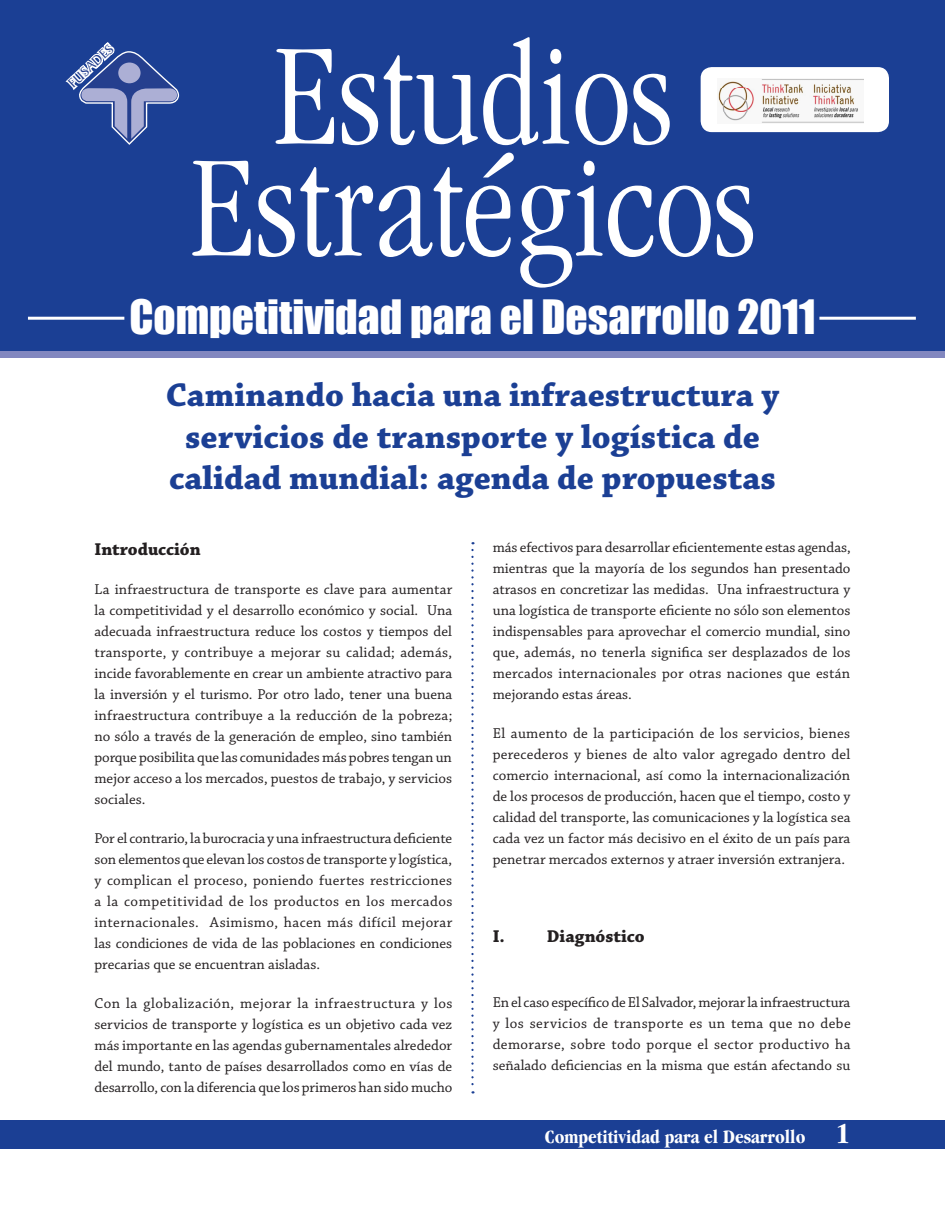
<style>
.page{position:relative;width:945px;height:1215px;background:#fff}
.page>*{position:absolute;margin:0;border:0;box-sizing:border-box;transform-origin:0 0}
.t1{font:300 condensed 150px "Garamond";color:#fff}
.t2{font:43.5px "Impact";color:#fff}
.t3{font:700 34.5px/41.4px "Chaparral Pro";color:#1b3f94;text-align:center}
.t4{font:700 condensed 19.5px "Garamond";color:#fff}
.t5{font:700 18px "Chaparral Pro";color:#231f20}
.t6{font:15px/21px "Chaparral Pro";color:#231f20;text-align:justify}
.t7{font:14.25px "Baker Signet";color:#253f8e}
.s1{font-size:30px}
</style>
<div class="page">
<div style="left:0;top:279px;width:945px;height:79px;background:#8287bf"></div>
<div style="left:0;top:272px;width:945px;height:79px;background:#1b3f94"></div>
<div style="left:0;top:0;width:945px;height:303px;background:#1b3f94"></div>
<hr style="left:28px;top:317px;width:96px;height:3px;background:#fff">
<hr style="left:819px;top:317px;width:97px;height:3px;background:#fff">
<svg style="left:65px;top:42px;width:115px;height:103px"></svg>
<div style="left:701px;top:67px;width:188px;height:65px;background:#fff;border-radius:11px"></div>
<img style="left:718px;top:79px;width:145px;height:44px">
<div style="left:0;top:1120px;width:945px;height:29px;background:#1b3f94"></div>
<svg style="left:471px;top:550px;width:3px;height:543px"></svg>
<p class="t7" style="left:65px;top:79px;width:58px;rotate:-43deg">FUSADES</p>
<h1 class="t1" style="left:273px;top:15px;width:401px">Estudios</h1>
<h1 class="t1" style="left:189px;top:127px;width:568px">Estratégicos</h1>
<h2 class="t2" style="left:129px;top:283px;width:688px">Competitividad para el Desarrollo 2011</h2>
<h3 class="t3" style="left:166px;top:376px;width:615px">Caminando hacia una infraestructura y servicios de transporte y logística de calidad mundial: agenda de propuestas</h3>
<p class="t5" style="left:94px;top:538px;width:108px">Introducción</p>
<p class="t6" style="left:94px;top:579px;width:359px">La infraestructura de transporte es clave para aumentar la competitividad y el desarrollo económico y social. Una adecuada infraestructura reduce los costos y tiempos del transporte, y contribuye a mejorar su calidad; además, incide favorablemente en crear un ambiente atractivo para la inversión y el turismo. Por otro lado, tener una buena infraestructura contribuye a la reducción de la pobreza; no sólo a través de la generación de empleo, sino también porque posibilita que las comunidades más pobres tengan un mejor acceso a los mercados, puestos de trabajo, y servicios sociales.</p>
<p class="t6" style="left:94px;top:828px;width:360px">Por el contrario, la burocracia y una infraestructura deficiente son elementos que elevan los costos de transporte y logística, y complican el proceso, poniendo fuertes restricciones a la competitividad de los productos en los mercados internacionales. Asimismo, hacen más difícil mejorar las condiciones de vida de las poblaciones en condiciones precarias que se encuentran aisladas.</p>
<p class="t6" style="left:94px;top:993px;width:360px">Con la globalización, mejorar la infraestructura y los servicios de transporte y logística es un objetivo cada vez más importante en las agendas gubernamentales alrededor del mundo, tanto de países desarrollados como en vías de desarrollo, con la diferencia que los primeros han sido mucho</p>
<p class="t6" style="left:493px;top:538px;width:360px">más efectivos para desarrollar eficientemente estas agendas, mientras que la mayoría de los segundos han presentado atrasos en concretizar las medidas. Una infraestructura y una logística de transporte eficiente no sólo son elementos indispensables para aprovechar el comercio mundial, sino que, además, no tenerla significa ser desplazados de los mercados internacionales por otras naciones que están mejorando estas áreas.</p>
<p class="t6" style="left:493px;top:724px;width:359px">El aumento de la participación de los servicios, bienes perecederos y bienes de alto valor agregado dentro del comercio internacional, así como la internacionalización de los procesos de producción, hacen que el tiempo, costo y calidad del transporte, las comunicaciones y la logística sea cada vez un factor más decisivo en el éxito de un país para penetrar mercados externos y atraer inversión extranjera.</p>
<p class="t5" style="left:493px;top:926px;width:153px">I. Diagnóstico</p>
<p class="t6" style="left:493px;top:992px;width:360px">En el caso específico de El Salvador, mejorar la infraestructura y los servicios de transporte es un tema que no debe demorarse, sobre todo porque el sector productivo ha señalado deficiencias en la misma que están afectando su</p>
<h3 class="t4" style="left:545px;top:1126px;width:307px">Competitividad para el Desarrollo <span class="s1">1</span></h3>
</div>
